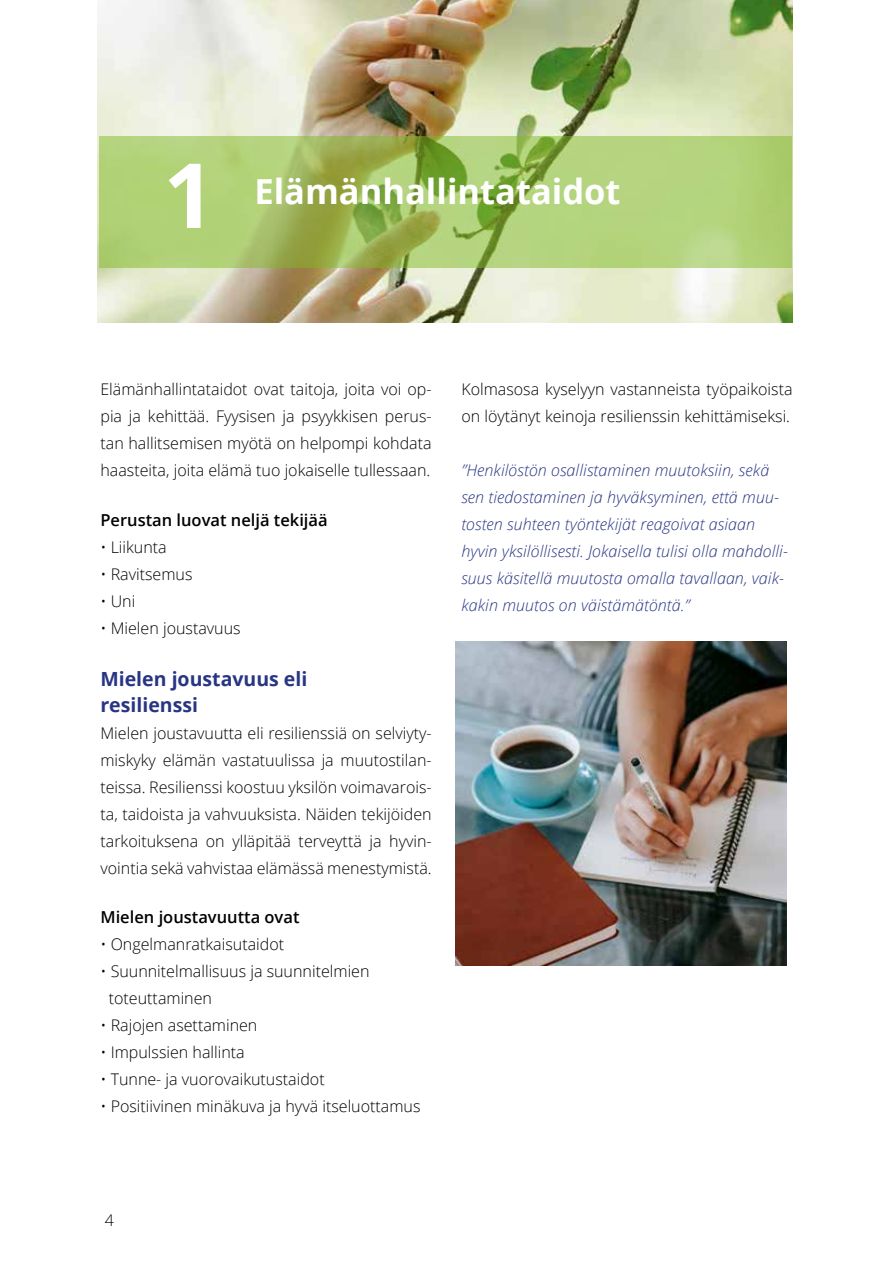
<style>
.page{position:relative;width:893px;height:1263px;background:#fff}
.page>*{position:absolute;margin:0;border:0;box-sizing:border-box;transform-origin:0 0}
.t1{font:700 90px "Open Sans";color:#fff}
.t2{font:700 34.5px "Open Sans";color:#fff}
.t3{font:700 19.5px/25.5px "Open Sans";color:#283583}
.t4{font:600 16.5px "Open Sans";color:#000}
.t5{font:300 16.05px/27px "Open Sans";color:#000;text-align:justify}
.t6{font:italic 300 16.05px/27px "Open Sans";letter-spacing:.005em;color:#283583}
</style>
<div class="page">
<img style="left:98px;top:0;width:695px;height:323px">
<svg style="left:100px;top:136px;width:692px;height:132px;background:#a9c76d"></svg>
<img style="left:455px;top:642px;width:332px;height:323px">
<h1 class="t1" style="left:163px;top:132px;width:53px">1</h1>
<h2 class="t2" style="left:254px;top:167px;width:368px">Elämänhallintataidot</h2>
<p class="t5" style="left:100px;top:375px;width:333px">Elämänhallintataidot ovat taitoja, joita voi op&shy;pia ja kehittää. Fyysisen ja psyykkisen perus&shy;tan hallitsemisen myötä on helpompi kohdata haasteita, joita elämä tuo jokaiselle tullessaan.</p>
<p class="t4" style="left:100px;top:508px;width:229px">Perustan luovat neljä tekijää</p>
<p class="t5" style="left:100px;top:533px;width:68px">• Liikunta</p>
<p class="t5" style="left:100px;top:560px;width:94px">• Ravitsemus</p>
<p class="t5" style="left:100px;top:587px;width:36px">• Uni</p>
<p class="t5" style="left:100px;top:614px;width:142px">• Mielen joustavuus</p>
<p class="t3" style="left:100px;top:666px;width:208px">Mielen joustavuus eli resilienssi</p>
<p class="t5" style="left:100px;top:719px;width:333px">Mielen joustavuutta eli resilienssiä on selviyty&shy;miskyky elämän vastatuulissa ja muutostilan&shy;teissa. Resilienssi koostuu yksilön voimavarois&shy;ta, taidoista ja vahvuuksista. Näiden tekijöiden tarkoituksena on ylläpitää terveyttä ja hyvin&shy;vointia sekä vahvistaa elämässä menestymistä.</p>
<p class="t4" style="left:100px;top:906px;width:201px">Mielen joustavuutta ovat</p>
<p class="t5" style="left:100px;top:930px;width:185px">• Ongelmanratkaisutaidot</p>
<p class="t5" style="left:109px;top:957px;width:262px;text-indent:-8px">• Suunnitelmallisuus ja suunnitelmien toteuttaminen</p>
<p class="t5" style="left:100px;top:1011px;width:158px">• Rajojen asettaminen</p>
<p class="t5" style="left:100px;top:1038px;width:146px">• Impulssien hallinta</p>
<p class="t5" style="left:100px;top:1065px;width:226px">• Tunne- ja vuorovaikutustaidot</p>
<p class="t5" style="left:100px;top:1092px;width:322px">• Positiivinen minäkuva ja hyvä itseluottamus</p>
<p class="t5" style="left:461px;top:375px;width:333px">Kolmasosa kyselyyn vastanneista työpaikoista on löytänyt keinoja resilienssin kehittämiseksi.</p>
<p class="t6" style="left:461px;top:456px;width:328px">”Henkilöstön osallistaminen muutoksiin, sekä sen tiedostaminen ja hyväksyminen, että muu&shy;tosten suhteen työntekijät reagoivat asiaan hyvin yksilöllisesti. Jokaisella tulisi olla mahdolli&shy;suus käsitellä muutosta omalla tavallaan, vaik&shy;kakin muutos on väistämätöntä.”</p>
<p class="t5" style="left:105px;top:1206px;width:11px">4</p>
</div>
